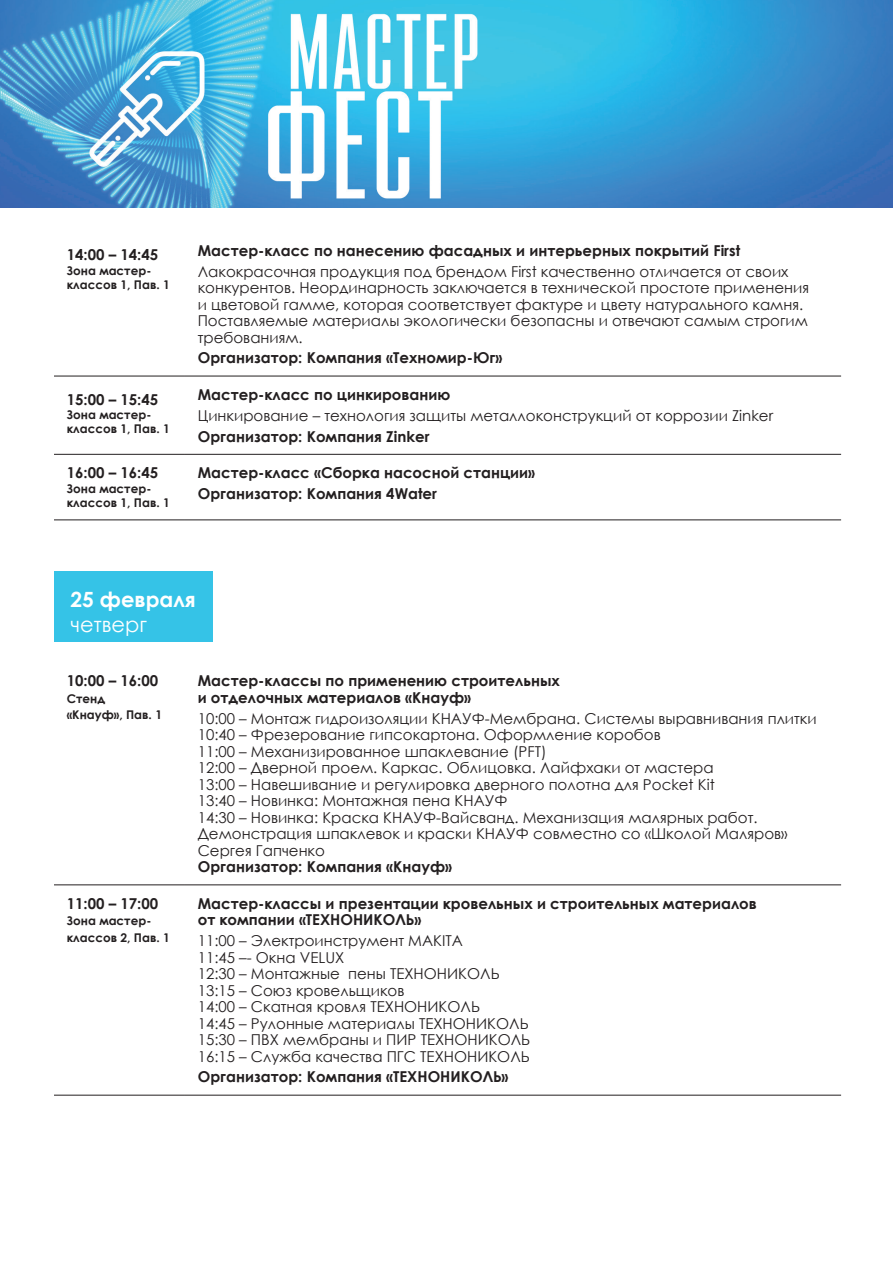
<style>
.page{position:relative;width:893px;height:1263px;background:#fff}
.page>*{position:absolute;margin:0;border:0;box-sizing:border-box;transform-origin:0 0}
.Дата{font:700 21px "Century Gothic";color:#fff}
.День_недели{font:21px "Century Gothic";color:#fff}
.Имя{font:15px/16.5px "Century Gothic";color:#231f20}
.Время{font:700 15px/16.5px "Century Gothic";color:#231f20}
.Дата-2{font:700 15px "Century Gothic";color:#231f20}
.Дата-3{font:700 12px/14.4px "Century Gothic";color:#231f20}
</style>
<div class="page">
<hr style="left:54px;top:376px;width:131px;height:1px;background:#231f20">
<hr style="left:185px;top:376px;width:656px;height:1px;background:#231f20">
<hr style="left:54px;top:454px;width:131px;height:1px;background:#231f20">
<hr style="left:185px;top:454px;width:656px;height:1px;background:#231f20">
<hr style="left:54px;top:520px;width:131px;height:1px;background:#231f20">
<hr style="left:185px;top:520px;width:656px;height:1px;background:#231f20">
<div style="left:54px;top:571px;width:159px;height:71px;background:#35c3e7"></div>
<hr style="left:54px;top:885px;width:131px;height:1px;background:#231f20">
<hr style="left:185px;top:885px;width:656px;height:1px;background:#231f20">
<hr style="left:54px;top:1095px;width:131px;height:1px;background:#231f20">
<hr style="left:185px;top:1095px;width:656px;height:1px;background:#231f20">
<img style="left:0;top:0;width:893px;height:208px">
<p class="Дата-2" style="left:67px;top:243px;width:93px">14:00 – 14:45</p>
<p class="Дата-3" style="left:67px;top:263px;width:105px">Зона мастер&shy;классов 1, Пав. 1</p>
<p class="Дата-2" style="left:67px;top:388px;width:93px">15:00 – 15:45</p>
<p class="Дата-3" style="left:67px;top:407px;width:105px">Зона мастер&shy;классов 1, Пав. 1</p>
<p class="Дата-2" style="left:67px;top:461px;width:93px">16:00 – 16:45</p>
<p class="Дата-3" style="left:67px;top:481px;width:105px">Зона мастер&shy;классов 1, Пав. 1</p>
<p class="Время" style="left:198px;top:241px;width:544px">Мастер-класс по нанесению фасадных и интерьерных покрытий First</p>
<p class="Имя" style="left:198px;top:263px;width:613px">Лакокрасочная продукция под брендом First качественно отличается от своих конкурентов. Неординарность заключается в технической простоте применения и цветовой гамме, которая соответствует фактуре и цвету натурального камня.<br>Поставляемые материалы экологически безопасны и отвечают самым строгим требованиям.</p>
<p class="Время" style="left:198px;top:349px;width:306px">Организатор: Компания «Техномир-Юг»</p>
<p class="Время" style="left:198px;top:386px;width:254px">Мастер-класс по цинкированию</p>
<p class="Имя" style="left:198px;top:407px;width:577px">Цинкирование – технология защиты металлоконструкций от коррозии Zinker</p>
<p class="Время" style="left:198px;top:427px;width:233px">Организатор: Компания Zinker</p>
<p class="Время" style="left:198px;top:464px;width:339px">Мастер-класс «Сборка насосной станции»</p>
<p class="Время" style="left:198px;top:485px;width:241px">Организатор: Компания 4Water</p>
<p class="Дата" style="left:71px;top:584px;width:127px">25 февраля</p>
<p class="День_недели" style="left:71px;top:610px;width:78px">четверг</p>
<p class="Дата-2" style="left:67px;top:669px;width:93px">10:00 – 16:00</p>
<p class="Дата-3" style="left:67px;top:690px;width:97px;line-height:16.5px">Стенд «Кнауф», Пав. 1</p>
<p class="Дата-2" style="left:67px;top:892px;width:93px">11:00 – 17:00</p>
<p class="Дата-3" style="left:67px;top:912px;width:105px;line-height:16.5px">Зона мастер&shy;классов 2, Пав. 1</p>
<p class="Время" style="left:198px;top:672px;width:364px">Мастер-классы по применению строительных и отделочных материалов «Кнауф»</p>
<p class="Имя" style="left:198px;top:710px;width:620px">10:00 – Монтаж гидроизоляции КНАУФ-Мембрана. Системы выравнивания плитки</p>
<p class="Имя" style="left:198px;top:726px;width:465px">10:40 – Фрезерование гипсокартона. Оформление коробов</p>
<p class="Имя" style="left:198px;top:743px;width:350px">11:00 – Механизированное шпаклевание (PFT)</p>
<p class="Имя" style="left:198px;top:759px;width:517px">12:00 – Дверной проем. Каркас. Облицовка. Лайфхаки от мастера</p>
<p class="Имя" style="left:198px;top:776px;width:519px">13:00 – Навешивание и регулировка дверного полотна для Pocket Kit</p>
<p class="Имя" style="left:198px;top:792px;width:311px">13:40 – Новинка: Монтажная пена КНАУФ</p>
<p class="Имя" style="left:198px;top:809px;width:591px">14:30 – Новинка: Краска КНАУФ-Вайсванд. Механизация малярных работ.<br>Демонстрация шпаклевок и краски КНАУФ совместно со «Школой Маляров»<br>Сергея Гапченко</p>
<p class="Время" style="left:198px;top:858px;width:256px">Организатор: Компания «Кнауф»</p>
<p class="Время" style="left:198px;top:894px;width:561px">Мастер-классы и презентации кровельных и строительных материалов от компании «ТЕХНОНИКОЛЬ»</p>
<p class="Имя" style="left:198px;top:932px;width:267px">11:00 – Электроинструмент MAKITA</p>
<p class="Имя" style="left:198px;top:949px;width:148px">11:45 –- Окна VELUX</p>
<p class="Имя" style="left:198px;top:965px;width:304px">12:30 – Монтажные пены ТЕХНОНИКОЛЬ</p>
<p class="Имя" style="left:198px;top:982px;width:208px">13:15 – Союз кровельщиков</p>
<p class="Имя" style="left:198px;top:998px;width:284px">14:00 – Скатная кровля ТЕХНОНИКОЛЬ</p>
<p class="Имя" style="left:198px;top:1015px;width:333px">14:45 – Рулонные материалы ТЕХНОНИКОЛЬ</p>
<p class="Имя" style="left:198px;top:1031px;width:334px">15:30 – ПВХ мембраны и ПИР ТЕХНОНИКОЛЬ</p>
<p class="Имя" style="left:198px;top:1048px;width:334px">16:15 – Служба качества ПГС ТЕХНОНИКОЛЬ</p>
<p class="Время" style="left:198px;top:1068px;width:312px">Организатор: Компания «ТЕХНОНИКОЛЬ»</p>
</div>
